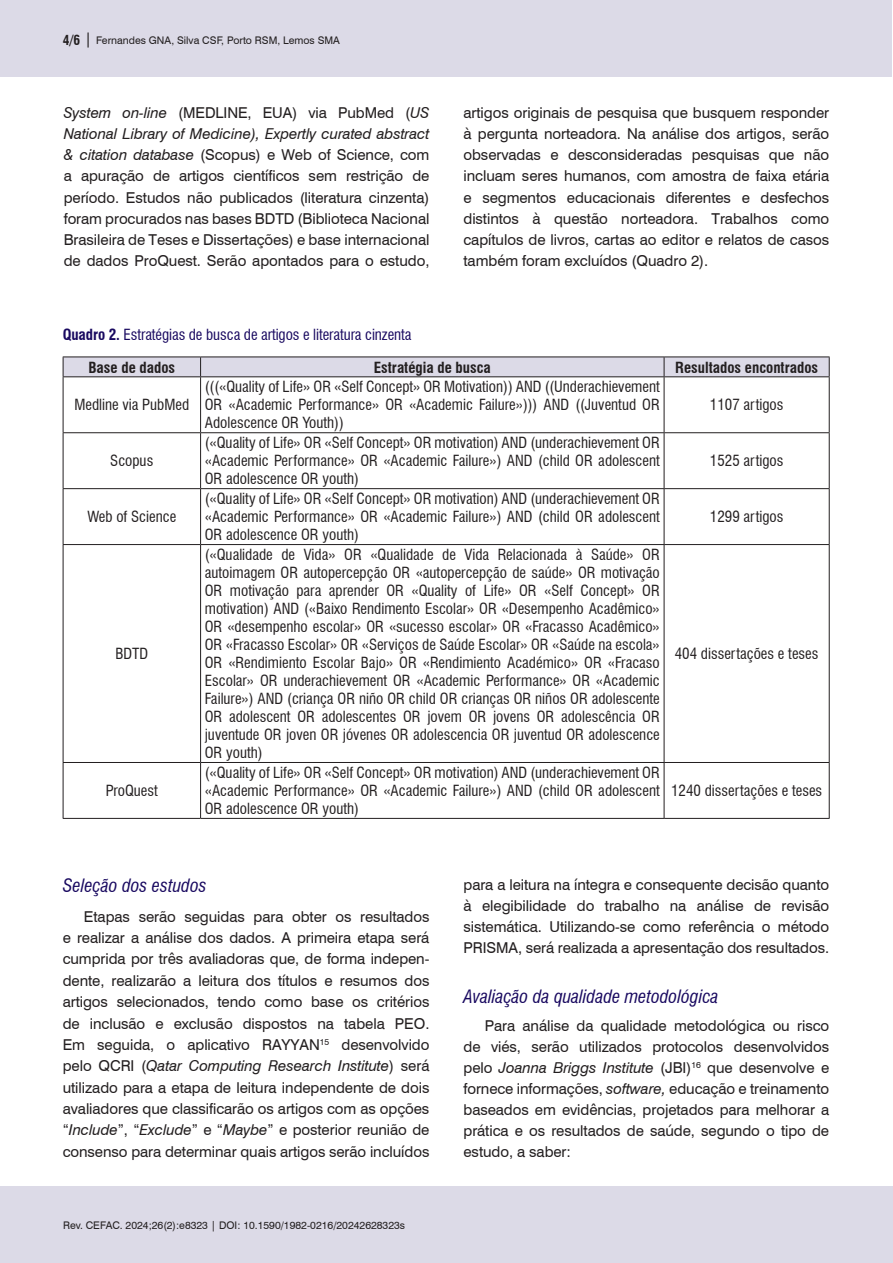
<style>
.page{position:relative;width:893px;height:1263px;background:#fff}
.page>*{position:absolute;margin:0;border:0;box-sizing:border-box;transform-origin:0 0}
.Nivel_3{font:italic condensed 18px "Swiss 721 BT";color:#18085f}
.Corpo_do_texto{font:15px/21.3px "Swiss 721 BT";letter-spacing:-.005em;color:#231f20;text-align:justify}
.Texto_tabelas{font:condensed 15px/18px "Swiss 721 BT";color:#231f20;text-align:justify}
.Titulo_tabelas_e_gráficos{font:condensed 15px "Swiss 721 BT";letter-spacing:-.005em;color:#18085f}
.Texto_tabelas-2{font:700 condensed 15px "Swiss 721 BT";color:#231f20}
.t1{font:10.5px "Swiss 721 BT";color:#231f20}
.s1{font-weight:700;font-stretch:condensed;font-size:13.5px}
.s2{font-size:15px}
.s3{font-style:italic}
.s4{font-weight:700}
</style>
<div class="page">
<div style="left:0;top:1186px;width:892px;height:77px;background:#dcdae7"></div>
<div style="left:0;top:0;width:892px;height:77px;background:#dcdae7"></div>
<div style="left:63px;top:357px;width:767px;height:19px;background:#dcdae7"></div>
<hr style="left:63px;top:376px;width:138px;height:1px;background:#231f20">
<hr style="left:63px;top:377px;width:1px;height:55px;background:#231f20">
<hr style="left:201px;top:376px;width:463px;height:1px;background:#231f20">
<hr style="left:200px;top:377px;width:1px;height:55px;background:#231f20">
<hr style="left:664px;top:376px;width:166px;height:1px;background:#231f20">
<hr style="left:664px;top:377px;width:1px;height:55px;background:#231f20">
<hr style="left:829px;top:377px;width:1px;height:55px;background:#231f20">
<hr style="left:63px;top:432px;width:138px;height:1px;background:#231f20">
<hr style="left:63px;top:433px;width:1px;height:55px;background:#231f20">
<hr style="left:201px;top:432px;width:463px;height:1px;background:#231f20">
<hr style="left:200px;top:433px;width:1px;height:55px;background:#231f20">
<hr style="left:664px;top:432px;width:166px;height:1px;background:#231f20">
<hr style="left:664px;top:433px;width:1px;height:55px;background:#231f20">
<hr style="left:829px;top:433px;width:1px;height:55px;background:#231f20">
<hr style="left:63px;top:488px;width:138px;height:1px;background:#231f20">
<hr style="left:63px;top:489px;width:1px;height:55px;background:#231f20">
<hr style="left:201px;top:488px;width:463px;height:1px;background:#231f20">
<hr style="left:200px;top:489px;width:1px;height:55px;background:#231f20">
<hr style="left:664px;top:488px;width:166px;height:1px;background:#231f20">
<hr style="left:664px;top:489px;width:1px;height:55px;background:#231f20">
<hr style="left:829px;top:489px;width:1px;height:55px;background:#231f20">
<hr style="left:63px;top:544px;width:138px;height:1px;background:#231f20">
<hr style="left:63px;top:545px;width:1px;height:217px;background:#231f20">
<hr style="left:201px;top:544px;width:463px;height:1px;background:#231f20">
<hr style="left:200px;top:545px;width:1px;height:217px;background:#231f20">
<hr style="left:664px;top:544px;width:166px;height:1px;background:#231f20">
<hr style="left:664px;top:545px;width:1px;height:217px;background:#231f20">
<hr style="left:829px;top:545px;width:1px;height:217px;background:#231f20">
<hr style="left:63px;top:762px;width:138px;height:1px;background:#231f20">
<hr style="left:63px;top:763px;width:1px;height:55px;background:#231f20">
<hr style="left:201px;top:762px;width:463px;height:1px;background:#231f20">
<hr style="left:200px;top:763px;width:1px;height:55px;background:#231f20">
<hr style="left:664px;top:762px;width:166px;height:1px;background:#231f20">
<hr style="left:664px;top:763px;width:1px;height:55px;background:#231f20">
<hr style="left:829px;top:763px;width:1px;height:55px;background:#231f20">
<hr style="left:63px;top:818px;width:138px;height:1px;background:#231f20">
<hr style="left:201px;top:818px;width:463px;height:1px;background:#231f20">
<hr style="left:664px;top:818px;width:166px;height:1px;background:#231f20">
<p class="t1" style="left:63px;top:33px;width:279px"><span class="s1">4/6</span> <span class="s2">|</span> Fernandes GNA, Silva CSF, Porto RSM, Lemos SMA</p>
<p class="Corpo_do_texto" style="left:64px;top:101px;width:367px"><span class="s3">System on-line</span> (MEDLINE, EUA) via PubMed (<span class="s3">US National Library of Medicine), Expertly curated abstract &amp; citation database</span> (Scopus) e Web of Science, com a apuração de artigos científicos sem restrição de período. Estudos não publicados (literatura cinzenta) foram procurados nas bases BDTD (Biblioteca Nacional Brasileira de Teses e Dissertações) e base internacional de dados ProQuest. Serão apontados para o estudo,</p>
<p class="Corpo_do_texto" style="left:463px;top:101px;width:367px">artigos originais de pesquisa que busquem responder à pergunta norteadora. Na análise dos artigos, serão observadas e desconsideradas pesquisas que não incluam seres humanos, com amostra de faixa etária e segmentos educacionais diferentes e desfechos distintos à questão norteadora. Trabalhos como capítulos de livros, cartas ao editor e relatos de casos também foram excluídos (Quadro 2).</p>
<p class="Titulo_tabelas_e_gráficos" style="left:63px;top:325px;width:350px"><span class="s4">Quadro 2.</span> Estratégias de busca de artigos e literatura cinzenta</p>
<p class="Texto_tabelas-2" style="left:88px;top:358px;width:88px">Base de dados</p>
<p class="Texto_tabelas-2" style="left:374px;top:358px;width:119px">Estratégia de busca</p>
<p class="Texto_tabelas-2" style="left:675px;top:358px;width:144px">Resultados encontrados</p>
<p class="Texto_tabelas" style="left:74px;top:396px;width:116px">Medline via PubMed</p>
<p class="Texto_tabelas" style="left:205px;top:378px;width:456px">(((«Quality of Life» OR «Self Concept» OR Motivation)) AND ((Underachievement OR «Academic Performance» OR «Academic Failure»))) AND ((Juventud OR Adolescence OR Youth))</p>
<p class="Texto_tabelas" style="left:710px;top:396px;width:75px">1107 artigos</p>
<p class="Texto_tabelas" style="left:110px;top:452px;width:45px">Scopus</p>
<p class="Texto_tabelas" style="left:205px;top:434px;width:456px">(«Quality of Life» OR «Self Concept» OR motivation) AND (underachievement OR «Academic Performance» OR «Academic Failure») AND (child OR adolescent OR adolescence OR youth)</p>
<p class="Texto_tabelas" style="left:710px;top:452px;width:75px">1525 artigos</p>
<p class="Texto_tabelas" style="left:87px;top:508px;width:91px">Web of Science</p>
<p class="Texto_tabelas" style="left:205px;top:490px;width:456px">(«Quality of Life» OR «Self Concept» OR motivation) AND (underachievement OR «Academic Performance» OR «Academic Failure») AND (child OR adolescent OR adolescence OR youth)</p>
<p class="Texto_tabelas" style="left:710px;top:508px;width:75px">1299 artigos</p>
<p class="Texto_tabelas" style="left:115px;top:645px;width:34px">BDTD</p>
<p class="Texto_tabelas" style="left:205px;top:546px;width:456px">(«Qualidade de Vida» OR «Qualidade de Vida Relacionada à Saúde» OR autoimagem OR autopercepção OR «autopercepção de saúde» OR motivação OR motivação para aprender OR «Quality of Life» OR «Self Concept» OR motivation) AND («Baixo Rendimento Escolar» OR «Desempenho Acadêmico» OR «desempenho escolar» OR «sucesso escolar» OR «Fracasso Acadêmico» OR «Fracasso Escolar» OR «Serviços de Saúde Escolar» OR «Saúde na escola» OR «Rendimiento Escolar Bajo» OR «Rendimiento Académico» OR «Fracaso Escolar» OR underachievement OR «Academic Performance» OR «Academic Failure») AND (criança OR niño OR child OR crianças OR niños OR adolescente OR adolescent OR adolescentes OR jovem OR jovens OR adolescência OR juventude OR joven OR jóvenes OR adolescencia OR juventud OR adolescence OR youth)</p>
<p class="Texto_tabelas" style="left:675px;top:645px;width:145px">404 dissertações e teses</p>
<p class="Texto_tabelas" style="left:106px;top:782px;width:54px">ProQuest</p>
<p class="Texto_tabelas" style="left:205px;top:764px;width:456px">(«Quality of Life» OR «Self Concept» OR motivation) AND (underachievement OR «Academic Performance» OR «Academic Failure») AND (child OR adolescent OR adolescence OR youth)</p>
<p class="Texto_tabelas" style="left:671px;top:782px;width:153px">1240 dissertações e teses</p>
<p class="Nivel_3" style="left:63px;top:874px;width:145px">Seleção dos estudos</p>
<p class="Corpo_do_texto" style="left:63px;top:905px;width:368px;text-indent:21px">Etapas serão seguidas para obter os resultados e realizar a análise dos dados. A primeira etapa será cumprida por três avaliadoras que, de forma indepen&shy;dente, realizarão a leitura dos títulos e resumos dos artigos selecionados, tendo como base os critérios de inclusão e exclusão dispostos na tabela PEO.<br>Em seguida, o aplicativo RAYYAN<sup>15</sup> desenvolvido pelo QCRI (<span class="s3">Qatar Computing Research Institute</span>) será utilizado para a etapa de leitura independente de dois avaliadores que classificarão os artigos com as opções “<span class="s3">Include</span>”, “<span class="s3">Exclude</span>” e “<span class="s3">Maybe</span>” e posterior reunião de consenso para determinar quais artigos serão incluídos</p>
<p class="t1" style="left:63px;top:1218px;width:344px">Rev. CEFAC. 2024;26(2):e8323 | DOI: 10.1590/1982-0216/20242628323s</p>
<p class="Corpo_do_texto" style="left:463px;top:873px;width:367px">para a leitura na íntegra e consequente decisão quanto à elegibilidade do trabalho na análise de revisão sistemática. Utilizando-se como referência o método PRISMA, será realizada a apresentação dos resultados.</p>
<p class="Nivel_3" style="left:463px;top:985px;width:257px">Avaliação da qualidade metodológica</p>
<p class="Corpo_do_texto" style="left:463px;top:1014px;width:367px;text-indent:21px">Para análise da qualidade metodológica ou risco de viés, serão utilizados protocolos desenvolvidos pelo <span class="s3">Joanna Briggs Institute</span> (JBI)<sup>16</sup> que desenvolve e fornece informações, <span class="s3">software,</span> educação e treinamento baseados em evidências, projetados para melhorar a prática e os resultados de saúde, segundo o tipo de estudo, a saber:</p>
</div>
